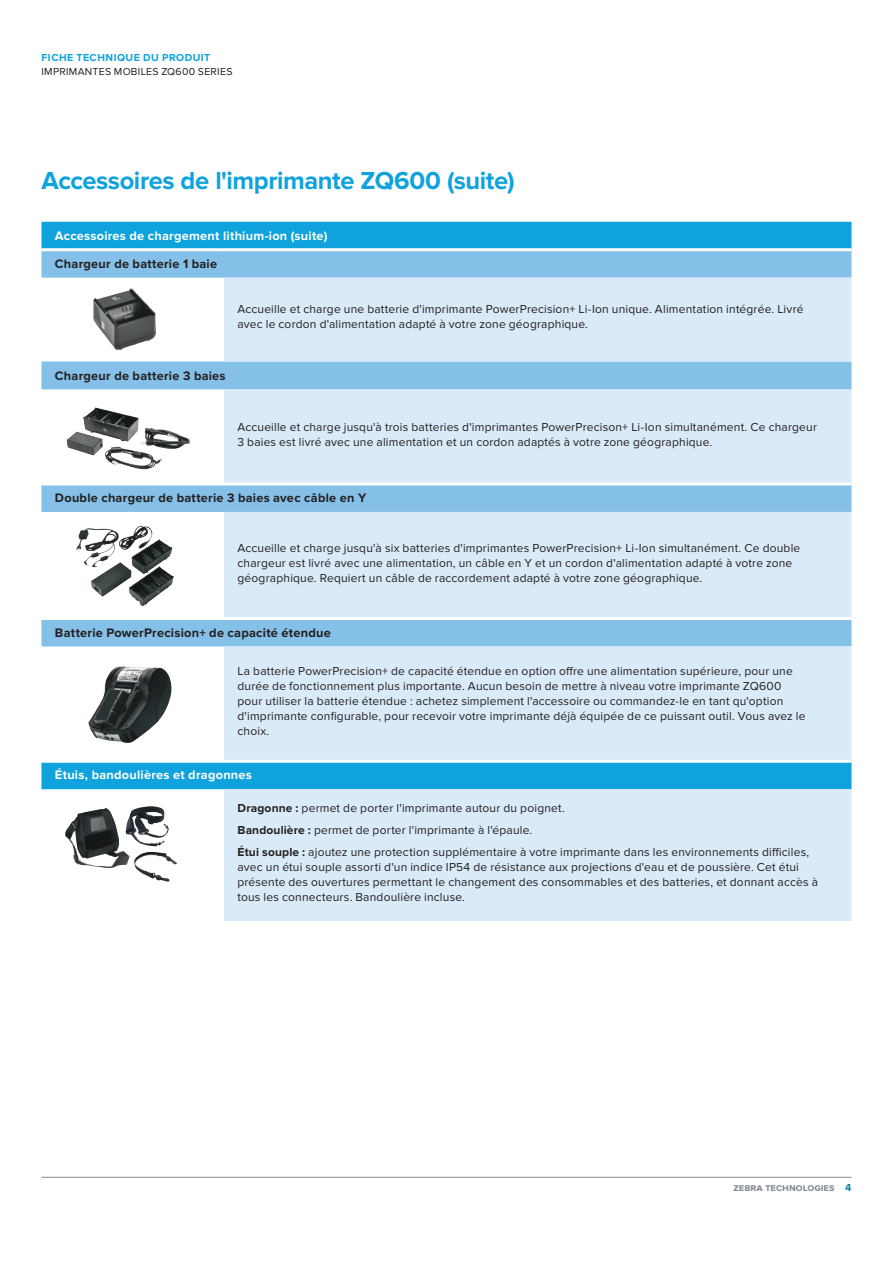
<style>
.page{position:relative;width:893px;height:1263px;background:#fff}
.page>*{position:absolute;margin:0;border:0;box-sizing:border-box;transform-origin:0 0}
.t1{font:700 25.5px "Proxima Nova";letter-spacing:-.015em;color:#0fa2dd}
.t2{font:700 12.75px "Proxima Nova";letter-spacing:.02em;color:#241f1f}
.t3{font:700 12.75px "Proxima Nova";letter-spacing:.02em;color:#fff}
.t4{font:12px/15px "Proxima Nova";letter-spacing:.015em;color:#241f1f}
.t5{font:10.5px "Proxima Nova";letter-spacing:.025em;color:#241f1f}
.t6{font:700 10.5px "Proxima Nova";letter-spacing:.045em;color:#0fa2dd}
.t7{font:700 10.5px "Proxima Nova";color:#838a92}
.s1{font-weight:700}
.s2{color:#007eb3}
</style>
<div class="page">
<svg style="left:41px;top:222px;width:810px;height:567px;fill:#0fa2dd"></svg>
<svg style="left:41px;top:251px;width:810px;height:395px;fill:#85c0e9"></svg>
<svg style="left:224px;top:278px;width:627px;height:643px;background:#c6e1f5"></svg>
<hr style="left:41px;top:482px;width:183px;height:3px;background:#fff">
<hr style="left:224px;top:482px;width:627px;height:3px;background:#fff">
<hr style="left:41px;top:248px;width:183px;height:3px;background:#fff">
<hr style="left:224px;top:248px;width:627px;height:3px;background:#fff">
<hr style="left:41px;top:617px;width:183px;height:3px;background:#fff">
<hr style="left:224px;top:617px;width:627px;height:3px;background:#fff">
<hr style="left:41px;top:760px;width:183px;height:3px;background:#fff">
<hr style="left:224px;top:760px;width:627px;height:3px;background:#fff">
<img style="left:88px;top:666px;width:84px;height:77px">
<img style="left:65px;top:809px;width:51px;height:59px">
<img style="left:125px;top:806px;width:40px;height:40px">
<img style="left:134px;top:852px;width:36px;height:30px">
<img style="left:65px;top:521px;width:111px;height:90px">
<img style="left:52px;top:399px;width:147px;height:80px">
<img style="left:73px;top:283px;width:96px;height:68px">
<hr style="left:41px;top:1177px;width:810px;height:1px;background:#838a92">
<p class="t6" style="left:41px;top:51px;width:170px">FICHE TECHNIQUE DU PRODUIT</p>
<p class="t5" style="left:41px;top:66px;width:193px">IMPRIMANTES MOBILES ZQ600 SERIES</p>
<h1 class="t1" style="left:41px;top:166px;width:475px">Accessoires de l'imprimante ZQ600 (suite)</h1>
<p class="t3" style="left:55px;top:228px;width:274px">Accessoires de chargement lithium-ion (suite)</p>
<p class="t2" style="left:55px;top:256px;width:164px">Chargeur de batterie 1 baie</p>
<p class="t4" style="left:237px;top:302px;width:568px">Accueille et charge une batterie d'imprimante PowerPrecision+ Li-Ion unique. Alimentation intégrée. Livré avec le cordon d'alimentation adapté à votre zone géographique.</p>
<p class="t2" style="left:55px;top:368px;width:172px">Chargeur de batterie 3 baies</p>
<p class="t4" style="left:237px;top:419px;width:581px">Accueille et charge jusqu'à trois batteries d'imprimantes PowerPrecison+ Li-Ion simultanément. Ce chargeur<br>3 baies est livré avec une alimentation et un cordon adaptés à votre zone géographique.</p>
<p class="t2" style="left:55px;top:491px;width:313px">Double chargeur de batterie 3 baies avec câble en Y</p>
<p class="t4" style="left:237px;top:540px;width:564px">Accueille et charge jusqu'à six batteries d'imprimantes PowerPrecision+ Li-Ion simultanément. Ce double chargeur est livré avec une alimentation, un câble en Y et un cordon d'alimentation adapté à votre zone géographique. Requiert un câble de raccordement adapté à votre zone géographique.</p>
<p class="t2" style="left:55px;top:625px;width:277px">Batterie PowerPrecision+ de capacité étendue</p>
<p class="t4" style="left:237px;top:664px;width:570px">La batterie PowerPrecision+ de capacité étendue en option offre une alimentation supérieure, pour une durée de fonctionnement plus importante. Aucun besoin de mettre à niveau votre imprimante ZQ600 pour utiliser la batterie étendue : achetez simplement l'accessoire ou commandez-le en tant qu'option d'imprimante configurable, pour recevoir votre imprimante déjà équipée de ce puissant outil. Vous avez le choix.</p>
<p class="t3" style="left:55px;top:768px;width:199px">Étuis, bandoulières et dragonnes</p>
<p class="t4" style="left:237px;top:797px;width:573px;line-height:21.8px"><span class="s1">Dragonne :</span> permet de porter l'imprimante autour du poignet.<br><span class="s1">Bandoulière :</span> permet de porter l'imprimante à l'épaule.<br><span class="s1">Étui souple :</span> ajoutez une protection supplémentaire à votre imprimante dans les environnements difficiles,</p>
<p class="t4" style="left:237px;top:859px;width:582px">avec un étui souple assorti d'un indice IP54 de résistance aux projections d'eau et de poussière. Cet étui présente des ouvertures permettant le changement des consommables et des batteries, et donnant accès à tous les connecteurs. Bandoulière incluse.</p>
<p class="t7" style="left:733px;top:1181px;width:120px">zebra technologies <span class="s2">4</span></p>
</div>
